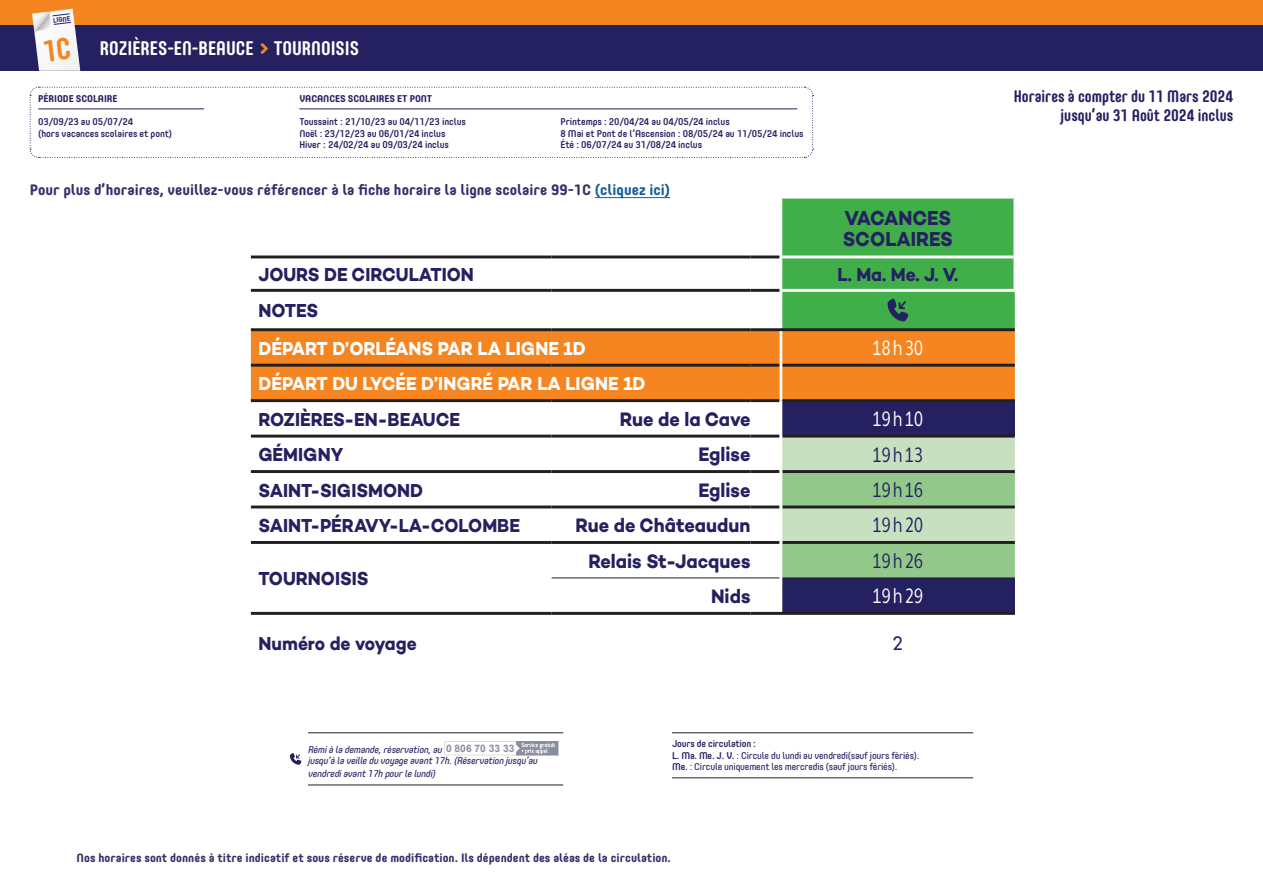
<style>
.page{position:relative;width:1263px;height:893px;background:#fff}
.page>*{position:absolute;margin:0;border:0;box-sizing:border-box;transform-origin:0 0}
.t1{font:20.55px "Matahari Condensed 400 Cond Reg";letter-spacing:.06em;color:#252161;scale:.91 1}
.t2{font:700 20.55px/20.5px "Campton";color:#252161;scale:.91 1}
.t3{font:20.55px "Matahari Condensed 400 Cond Reg";letter-spacing:.06em;color:#fff;scale:.91 1}
.t4{font:700 19.8px "Campton";color:#252161;scale:.91 1}
.t5{font:19.8px "Campton";color:#252161;scale:.91 1}
.t6{font:700 condensed 19.5px "Core Mellow";color:#fff}
.t7{font:700 19.2px "Campton";color:#252161;scale:.91 1}
.t8{font:700 19.2px "Campton";color:#fff;scale:.91 1}
.t9{font:700 condensed 16.5px/19.8px "Core Mellow";color:#252161;text-align:right}
.t10{font:700 15px "Core Mellow";color:#35306b}
.t11{font:700 12px "Core Mellow";color:#35306b}
.t12{font:500 9.75px/11.7px "Core Mellow";letter-spacing:-.01em;color:#252161}
.t13{font:italic 9.75px/11.2px "Core Mellow 45";letter-spacing:-.02em;color:#252161}
.t14{font:9.75px/11.2px "Core Mellow 45";letter-spacing:-.02em;color:#252161}
.t15{font:700 9.75px "Core Mellow";letter-spacing:-.01em;color:#252161}
.t16{font:500 9.75px "Core Mellow 55";letter-spacing:-.02em;color:#252161}
.t17{font:700 6.75px "Core Mellow";color:#252161}
.s1{font-weight:800;font-stretch:normal;color:#f58520}
.s2{color:#175d9e}
.s3{font-family:"Arial";font-weight:700;font-style:normal;font-size:10.2px;color:#8a8f9e}
.s4{font-family:"Core Mellow 55";font-weight:500}
</style>
<div class="page">
<div style="left:0;top:0;width:1263px;height:26px;background:#f58520"></div>
<div style="left:0;top:26px;width:1263px;height:45px;background:#252161"></div>
<img style="left:32px;top:9px;width:48px;height:62px">
<svg style="left:52px;top:13px;width:18px;height:3px"></svg>
<svg style="left:53px;top:22px;width:19px;height:3px"></svg>
<svg style="left:29px;top:86px;width:785px;height:72px"></svg>
<hr style="left:38px;top:109px;width:166px;height:1px;background:#252161">
<hr style="left:299px;top:109px;width:498px;height:1px;background:#252161">
<hr style="left:672px;top:732px;width:301px;height:1px;background:#231f20">
<hr style="left:672px;top:777px;width:301px;height:1px;background:#231f20">
<hr style="left:308px;top:732px;width:255px;height:1px;background:#231f20">
<hr style="left:308px;top:785px;width:255px;height:1px;background:#231f20">
<svg style="left:445px;top:741px;width:114px;height:14px"></svg>
<svg style="left:290px;top:753px;width:12px;height:12px"></svg>
<div style="left:251px;top:331px;width:764px;height:68px;background:#f58520"></div>
<div style="left:781px;top:401px;width:234px;height:35px;background:#252161"></div>
<svg style="left:782px;top:438px;width:233px;height:140px;background:#abd2a2"></svg>
<div style="left:781px;top:578px;width:234px;height:35px;background:#252161"></div>
<hr style="left:251px;top:612px;width:301px;height:3px;background:#231f20">
<hr style="left:782px;top:470px;width:233px;height:3px;background:#231f20">
<hr style="left:782px;top:505px;width:233px;height:3px;background:#231f20">
<hr style="left:251px;top:255px;width:301px;height:3px;background:#231f20">
<hr style="left:552px;top:255px;width:198px;height:3px;background:#231f20">
<hr style="left:750px;top:255px;width:30px;height:3px;background:#231f20">
<hr style="left:251px;top:289px;width:301px;height:3px;background:#231f20">
<hr style="left:552px;top:289px;width:198px;height:3px;background:#231f20">
<hr style="left:750px;top:289px;width:30px;height:3px;background:#231f20">
<hr style="left:552px;top:612px;width:198px;height:3px;background:#231f20">
<hr style="left:750px;top:612px;width:31px;height:3px;background:#231f20">
<hr style="left:781px;top:612px;width:234px;height:3px;background:#231f20">
<hr style="left:750px;top:470px;width:30px;height:3px;background:#231f20">
<hr style="left:251px;top:505px;width:301px;height:3px;background:#231f20">
<hr style="left:552px;top:505px;width:198px;height:3px;background:#231f20">
<hr style="left:251px;top:470px;width:301px;height:3px;background:#231f20">
<hr style="left:251px;top:541px;width:301px;height:3px;background:#231f20">
<hr style="left:552px;top:470px;width:198px;height:3px;background:#231f20">
<hr style="left:750px;top:505px;width:30px;height:3px;background:#231f20">
<hr style="left:251px;top:328px;width:301px;height:3px;background:#231f20">
<hr style="left:552px;top:328px;width:198px;height:3px;background:#231f20">
<hr style="left:750px;top:328px;width:31px;height:3px;background:#231f20">
<hr style="left:781px;top:328px;width:234px;height:3px;background:#231f20">
<hr style="left:251px;top:364px;width:301px;height:3px;background:#231f20">
<hr style="left:552px;top:364px;width:198px;height:3px;background:#231f20">
<hr style="left:750px;top:364px;width:30px;height:3px;background:#231f20">
<hr style="left:782px;top:364px;width:233px;height:3px;background:#231f20">
<hr style="left:251px;top:399px;width:301px;height:3px;background:#231f20">
<hr style="left:552px;top:399px;width:198px;height:3px;background:#231f20">
<hr style="left:750px;top:399px;width:30px;height:3px;background:#231f20">
<hr style="left:782px;top:399px;width:233px;height:3px;background:#231f20">
<hr style="left:251px;top:435px;width:301px;height:3px;background:#231f20">
<hr style="left:552px;top:435px;width:198px;height:3px;background:#231f20">
<hr style="left:750px;top:435px;width:30px;height:3px;background:#231f20">
<hr style="left:782px;top:435px;width:233px;height:3px;background:#231f20">
<hr style="left:552px;top:541px;width:198px;height:3px;background:#231f20">
<hr style="left:750px;top:541px;width:30px;height:3px;background:#231f20">
<hr style="left:782px;top:541px;width:233px;height:3px;background:#231f20">
<hr style="left:552px;top:578px;width:198px;height:1px;background:#231f20">
<hr style="left:750px;top:578px;width:30px;height:1px;background:#231f20">
<hr style="left:782px;top:578px;width:233px;height:1px;background:#231f20">
<hr style="left:780px;top:331px;width:2px;height:34px;background:#fff">
<hr style="left:780px;top:365px;width:2px;height:36px;background:#fff">
<hr style="left:780px;top:401px;width:2px;height:35px;background:#fff">
<hr style="left:780px;top:578px;width:2px;height:34px;background:#fff">
<svg style="left:781px;top:199px;width:234px;height:131px;background:#49af52"></svg>
<hr style="left:595px;top:197px;width:75px;height:1px;background:#175d9e">
<svg style="left:44px;top:37px;width:27px;height:24px"></svg>
<p class="t17" style="left:53px;top:15px;width:19px;rotate:-7deg">LIGNE</p>
<h3 class="t6" style="left:100px;top:34px;width:261px">ROZIÈRES-EN-BEAUCE <span class="s1">&gt;</span> TOURNOISIS</h3>
<p class="t15" style="left:38px;top:91px;width:81px">PÉRIODE SCOLAIRE</p>
<p class="t12" style="left:38px;top:115px;width:135px">03/09/23 au 05/07/24<br>(hors vacances scolaires et pont)</p>
<p class="t15" style="left:299px;top:91px;width:134px">VACANCES SCOLAIRES ET PONT</p>
<p class="t12" style="left:299px;top:115px;width:168px">Toussaint : 21/10/23 au 04/11/23 inclus<br>Noël : 23/12/23 au 06/01/24 inclus<br>Hiver : 24/02/24 au 09/03/24 inclus</p>
<p class="t12" style="left:560px;top:115px;width:245px">Printemps : 20/04/24 au 04/05/24 inclus<br>8 Mai et Pont de l’Ascension : 08/05/24 au 11/05/24 inclus<br>Été : 06/07/24 au 31/08/24 inclus</p>
<h3 class="t10" style="left:30px;top:178px;width:642px">Pour plus d’horaires, veuillez-vous référencer à la fiche horaire la ligne scolaire 99-1C <span class="s2">(cliquez ici)</span></h3>
<h1 class="t2" style="left:843px;top:208px;width:123px">VACANCES<br>SCOLAIRES</h1>
<h3 class="t7" style="left:258px;top:262px;width:238px">JOURS DE CIRCULATION</h3>
<h3 class="t7" style="left:837px;top:262px;width:134px">L. Ma. Me. J. V.</h3>
<h3 class="t7" style="left:258px;top:299px;width:67px">NOTES</h3>
<h3 class="t8" style="left:258px;top:336px;width:361px">DÉPART D’ORLÉANS PAR LA LIGNE 1D</h3>
<h1 class="t3" style="left:873px;top:334px;width:57px">18h30</h1>
<h3 class="t8" style="left:258px;top:371px;width:427px">DÉPART DU LYCÉE D’INGRÉ PAR LA LIGNE 1D</h3>
<h3 class="t7" style="left:258px;top:407px;width:223px">ROZIÈRES-EN-BEAUCE</h3>
<h2 class="t4" style="left:620px;top:407px;width:145px">Rue de la Cave</h2>
<h1 class="t3" style="left:873px;top:404px;width:57px">19h10</h1>
<h3 class="t7" style="left:258px;top:442px;width:95px">GÉMIGNY</h3>
<h2 class="t4" style="left:698px;top:442px;width:59px">Eglise</h2>
<h1 class="t1" style="left:873px;top:440px;width:57px">19h13</h1>
<h3 class="t7" style="left:258px;top:478px;width:182px">SAINT-SIGISMOND</h3>
<h2 class="t4" style="left:698px;top:477px;width:59px">Eglise</h2>
<h1 class="t1" style="left:873px;top:475px;width:57px">19h16</h1>
<h3 class="t7" style="left:258px;top:513px;width:289px">SAINT-PÉRAVY-LA-COLOMBE</h3>
<h2 class="t4" style="left:575px;top:513px;width:194px">Rue de Châteaudun</h2>
<h1 class="t1" style="left:873px;top:511px;width:57px">19h20</h1>
<h3 class="t7" style="left:258px;top:566px;width:123px">TOURNOISIS</h3>
<h2 class="t4" style="left:589px;top:549px;width:179px">Relais St-Jacques</h2>
<h1 class="t1" style="left:873px;top:546px;width:57px">19h26</h1>
<h2 class="t4" style="left:711px;top:583px;width:45px">Nids</h2>
<h1 class="t3" style="left:873px;top:582px;width:57px">19h29</h1>
<h3 class="t7" style="left:258px;top:631px;width:175px">Numéro de voyage</h3>
<h2 class="t5" style="left:893px;top:631px;width:13px">2</h2>
<p class="t13" style="left:308px;top:744px;width:231px">Rémi à la demande, réservation, au <span class="s3">0 806 70 33 33 </span>jusqu’à la veille du voyage avant 17h. (Réservation jusqu’au</p>
<p class="t13" style="left:308px;top:768px;width:129px">vendredi avant 17h pour le lundi)</p>
<p class="t16" style="left:672px;top:737px;width:85px">Jours de circulation :</p>
<p class="t14" style="left:672px;top:749px;width:249px"><span class="s4">L. Ma. Me. J. V.</span> : Circule du lundi au vendredi(sauf jours fériés).<br><span class="s4">Me.</span> : Circule uniquement les mercredis (sauf jours fériés).</p>
<p class="t11" style="left:77px;top:849px;width:596px">Nos horaires sont donnés à titre indicatif et sous réserve de modification. Ils dépendent des aléas de la circulation.</p>
<h3 class="t9" style="left:1014px;top:85px;width:221px">Horaires à compter du 11 Mars 2024 jusqu’au 31 Août 2024 inclus</h3>
</div>
